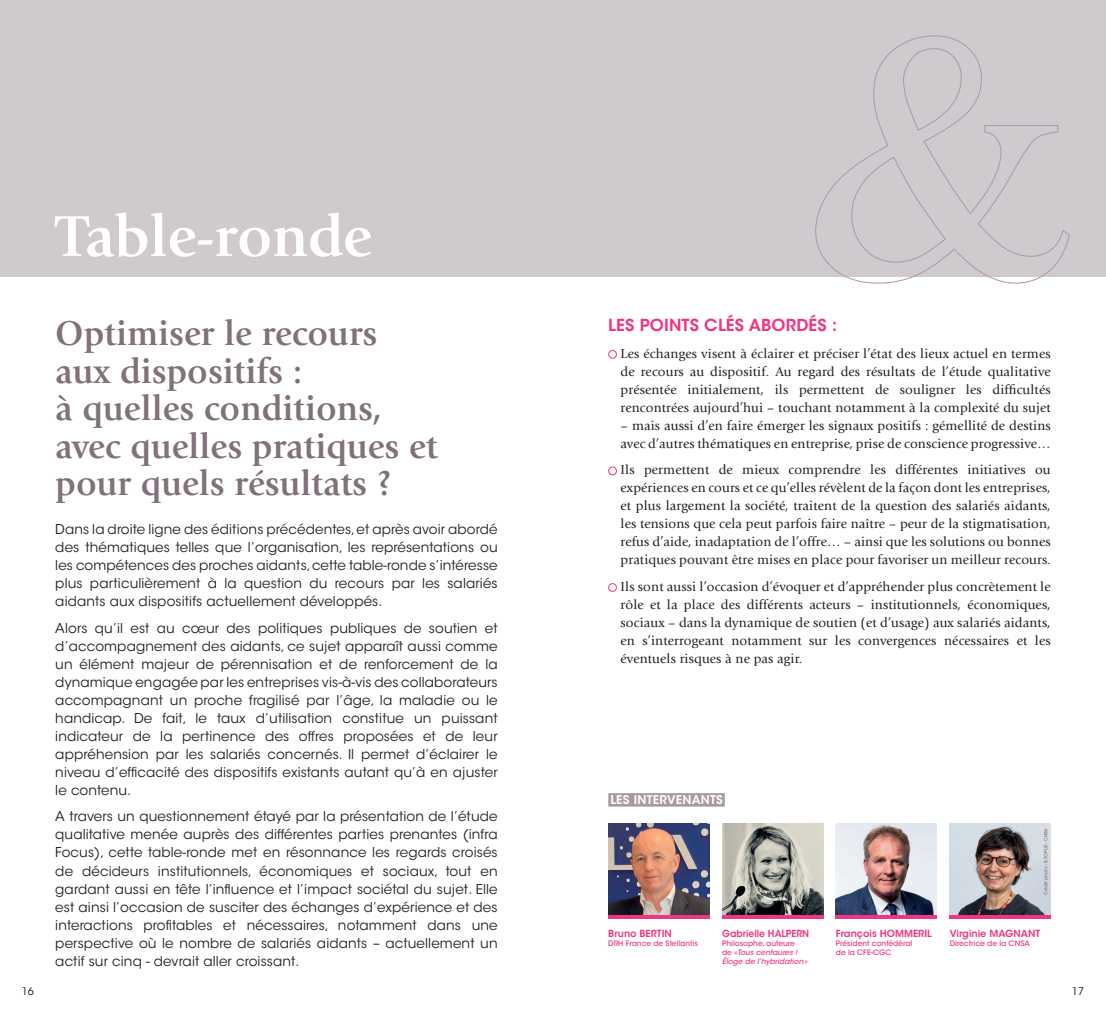
<style>
.page{position:relative;width:1106px;height:1021px;background:#fff}
.page>*{position:absolute;margin:0;border:0;box-sizing:border-box;transform-origin:0 0}
.t1{font:700 60px "Giovanni Std";letter-spacing:-.01em;color:#fff}
.t2{font:700 36px/37.5px "Giovanni Std";color:#80717a}
.t3{font:600 16.5px "ITC Avant Garde Std";letter-spacing:.01em;color:#ee3684}
.t4{font:13.5px/18px "ITC Avant Garde Std";letter-spacing:.01em;color:#231f20;text-align:justify}
.t5{font:13.5px/18px "Giovanni Std";letter-spacing:.01em;color:#231f20;text-align:justify}
.t6{font:600 12px "ITC Avant Garde Std";letter-spacing:.02em;color:#fff}
.t7{font:10.5px "ITC Avant Garde Std";color:#231f20}
.t8{font:600 9.75px "ITC Avant Garde Std";color:#ee3684}
.t9{font:600 9.75px "ITC Avant Garde Std";color:#ee3684;scale:.95 1}
.t10{font:500 7.5px/9px "ITC Avant Garde Std";color:#ee3684}
.t11{font:italic 500 7.5px/9px "ITC Avant Garde Std";color:#ee3684}
.t12{font:500 4.5px "ITC Avant Garde Std";color:#80717a}
.s1{font-style:normal}
</style>
<div class="page">
<div style="left:0;top:0;width:1106px;height:276px;background:#d0cacf"></div>
<img style="left:608px;top:823px;width:101px;height:92px">
<img style="left:722px;top:823px;width:101px;height:92px">
<img style="left:836px;top:823px;width:100px;height:92px">
<img style="left:949px;top:823px;width:101px;height:92px">
<hr style="left:608px;top:915px;width:101px;height:3px;background:#ee3684">
<hr style="left:722px;top:915px;width:101px;height:3px;background:#ee3684">
<hr style="left:836px;top:915px;width:100px;height:3px;background:#ee3684">
<hr style="left:949px;top:915px;width:101px;height:3px;background:#ee3684">
<div style="left:608px;top:350px;width:9px;height:8px;border:1px solid #ee3684;border-radius:50%"></div>
<div style="left:608px;top:466px;width:9px;height:9px;border:1px solid #ee3684;border-radius:50%"></div>
<div style="left:608px;top:583px;width:9px;height:8px;border:1px solid #ee3684;border-radius:50%"></div>
<svg style="left:815px;top:35px;width:255px;height:249px"></svg>
<div style="left:608px;top:793px;width:116px;height:13px;background:#a69ba3"></div>
<p class="t1" style="left:55px;top:201px;width:318px">Table-ronde</p>
<p class="t2" style="left:55px;top:314px;width:384px">Optimiser le recours aux dispositifs :<br>à quelles conditions, avec quelles pratiques et pour quels résultats ?</p>
<p class="t4" style="left:55px;top:520px;width:444px">Dans la droite ligne des éditions précédentes, et après avoir abordé des thématiques telles que l’organisation, les représentations ou les compétences des proches aidants, cette table-ronde s’intéresse plus particulièrement à la question du recours par les salariés aidants aux dispositifs actuellement développés.</p>
<p class="t4" style="left:55px;top:619px;width:444px">Alors qu’il est au cœur des politiques publiques de soutien et d’accompagnement des aidants, ce sujet apparaît aussi comme un élément majeur de pérennisation et de renforcement de la dynamique engagée par les entreprises vis-à-vis des collaborateurs accompagnant un proche fragilisé par l’âge, la maladie ou le handicap. De fait, le taux d’utilisation constitue un puissant indicateur de la pertinence des offres proposées et de leur appréhension par les salariés concernés. Il permet d’éclairer le niveau d’efficacité des dispositifs existants autant qu’à en ajuster le contenu.</p>
<p class="t4" style="left:55px;top:807px;width:444px">A travers un questionnement étayé par la présentation de l’étude qualitative menée auprès des différentes parties prenantes (infra Focus), cette table-ronde met en résonnance les regards croisés de décideurs institutionnels, économiques et sociaux, tout en gardant aussi en tête l’influence et l’impact sociétal du sujet. Elle est ainsi l’occasion de susciter des échanges d’expérience et des interactions profitables et nécessaires, notamment dans une perspective où le nombre de salariés aidants – actuellement un actif sur cinq - devrait aller croissant.</p>
<p class="t3" style="left:608px;top:315px;width:230px">LES POINTS CLÉS ABORDÉS :</p>
<p class="t5" style="left:620px;top:344px;width:431px">Les échanges visent à éclairer et préciser l’état des lieux actuel en termes de recours au dispositif. Au regard des résultats de l’étude qualitative présentée initialement, ils permettent de souligner les difficultés rencontrées aujourd’hui – touchant notamment à la complexité du sujet</p>
<p class="t5" style="left:620px;top:416px;width:432px">– mais aussi d’en faire émerger les signaux positifs : gémellité de destins avec d’autres thématiques en entreprise, prise de conscience progressive…</p>
<p class="t5" style="left:620px;top:461px;width:431px">Ils permettent de mieux comprendre les différentes initiatives ou expériences en cours et ce qu’elles révèlent de la façon dont les entreprises, et plus largement la société, traitent de la question des salariés aidants, les tensions que cela peut parfois faire naître – peur de la stigmatisation, refus d’aide, inadaptation de l’offre… – ainsi que les solutions ou bonnes pratiques pouvant être mises en place pour favoriser un meilleur recours.</p>
<p class="t5" style="left:620px;top:577px;width:431px">Ils sont aussi l’occasion d’évoquer et d’appréhender plus concrètement le rôle et la place des différents acteurs – institutionnels, économiques, sociaux – dans la dynamique de soutien (et d’usage) aux salariés aidants, en s’interrogeant notamment sur les convergences nécessaires et les éventuels risques à ne pas agir.</p>
<p class="t6" style="left:610px;top:792px;width:114px">LES INTERVENANTS</p>
<p class="t8" style="left:608px;top:927px;width:65px">Bruno BERTIN</p>
<p class="t10" style="left:608px;top:938px;width:91px">DRH France de Stellantis</p>
<p class="t9" style="left:722px;top:927px;width:93px">Gabrielle HALPERN</p>
<p class="t11" style="left:722px;top:938px;width:87px"><span class="s1">Philosophe, auteure<br>de</span> «Tous centaures !<br>Éloge de l’hybridation»</p>
<p class="t8" style="left:836px;top:927px;width:97px">François HOMMERIL</p>
<p class="t10" style="left:836px;top:938px;width:78px">Président confédéral de la CFE-CGC</p>
<p class="t12" style="left:1043px;top:894px;width:68px;rotate:-90deg">Crédit photo : B. TOPUZ - CNSA</p>
<p class="t8" style="left:949px;top:927px;width:92px">Virginie MAGNANT</p>
<p class="t10" style="left:949px;top:938px;width:82px">Directrice de la CNSA</p>
<p class="t7" style="left:22px;top:984px;width:14px">16</p>
<p class="t7" style="left:1071px;top:984px;width:14px">17</p>
</div>
